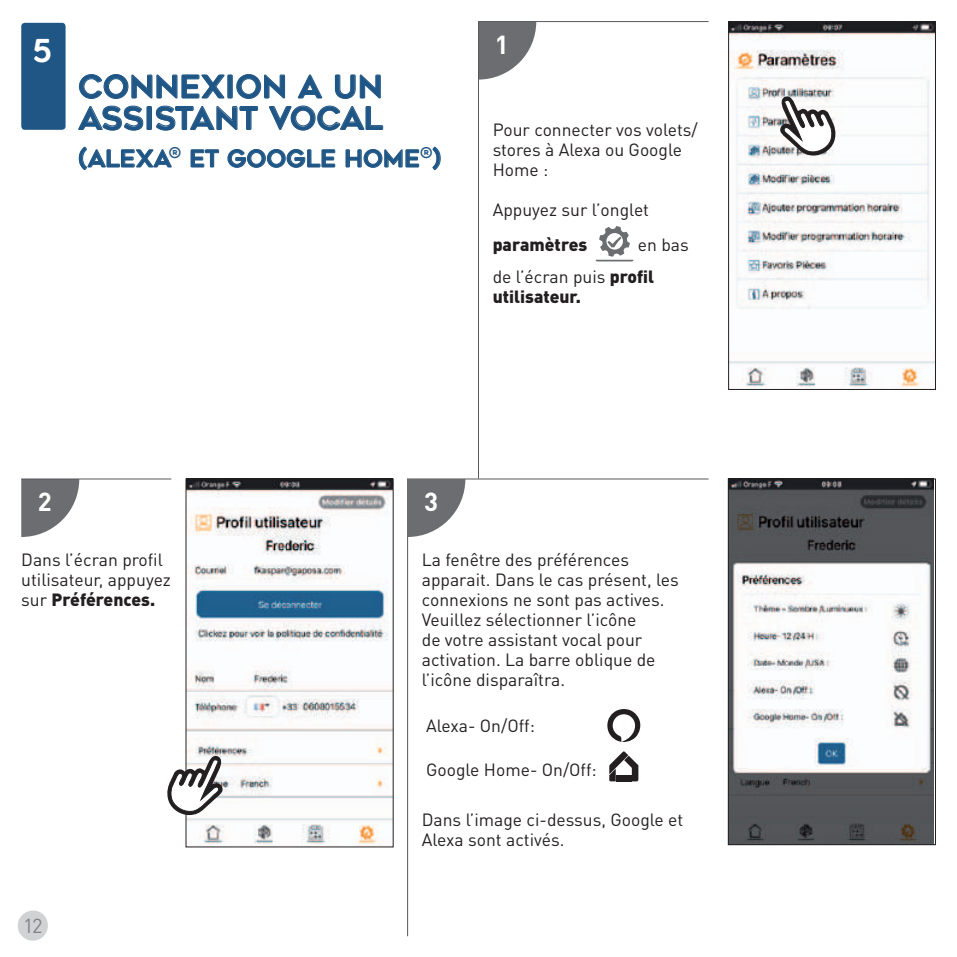
<style>
.page{position:relative;width:957px;height:957px;background:#fff}
.page>*{position:absolute;margin:0;border:0;box-sizing:border-box;transform-origin:0 0}
.t1{font:31.5px/31.5px "Geometos Rounded";color:#205685}
.t2{font:31.5px "Geometos Rounded";color:#fff}
.t3{font:700 25.75px "DIN Pro";color:#fff}
.t4{font:23.5px "Geometos Rounded";color:#205685}
.t5{font:20px "DIN Pro";color:#808285}
.t6{font:17.5px/20px "DIN Pro";color:#231f20}
.t7{font:900 17.5px "DIN Pro";color:#231f20}
.s1{font-weight:900}
</style>
<div class="page">
<hr style="left:408px;top:478px;width:300px;height:1px;background:#57585a">
<hr style="left:407px;top:478px;width:1px;height:458px;background:#57585a">
<svg style="left:479px;top:22px;width:57px;height:58px"></svg>
<svg style="left:407px;top:479px;width:58px;height:58px"></svg>
<svg style="left:21px;top:479px;width:58px;height:58px"></svg>
<hr style="left:478px;top:21px;width:1px;height:457px;background:#57585a">
<hr style="left:478px;top:21px;width:230px;height:1px;background:#57585a">
<hr style="left:21px;top:478px;width:150px;height:1px;background:#57585a">
<svg style="left:595px;top:226px;width:38px;height:35px"></svg>
<svg style="left:79px;top:74px;width:206px;height:25px"></svg>
<svg style="left:297px;top:74px;width:25px;height:25px"></svg>
<svg style="left:335px;top:74px;width:46px;height:25px"></svg>
<svg style="left:78px;top:105px;width:180px;height:26px"></svg>
<svg style="left:269px;top:105px;width:115px;height:26px"></svg>
<svg style="left:79px;top:146px;width:93px;height:24px"></svg>
<svg style="left:190px;top:149px;width:29px;height:19px"></svg>
<svg style="left:227px;top:149px;width:109px;height:19px"></svg>
<svg style="left:345px;top:149px;width:75px;height:19px"></svg>
<svg style="left:432px;top:146px;width:9px;height:24px"></svg>
<div style="left:21px;top:23px;width:45px;height:107px;background:#205685;border-radius:4px"></div>
<img style="left:730px;top:23px;width:203px;height:364px">
<div style="left:728px;top:21px;width:207px;height:369px;border:1px solid #231f20"></div>
<img style="left:730px;top:481px;width:203px;height:362px">
<div style="left:728px;top:479px;width:207px;height:366px;border:1px solid #231f20"></div>
<svg style="left:607px;top:709px;width:34px;height:33px"></svg>
<svg style="left:609px;top:751px;width:29px;height:30px"></svg>
<div style="left:616px;top:775px;width:15px;height:6px;background:#231f20"></div>
<svg style="left:778px;top:94px;width:59px;height:62px"></svg>
<img style="left:188px;top:481px;width:203px;height:363px">
<div style="left:186px;top:479px;width:207px;height:368px;border:1px solid #231f20"></div>
<svg style="left:167px;top:753px;width:58px;height:62px"></svg>
<div style="left:15px;top:908px;width:35px;height:35px;background:#d1d2d4;border-radius:50%"></div>
<div style="left:13px;top:905px;width:40px;height:40px;border:5px solid #fff;border-radius:50%"></div>
<h1 class="t2" style="left:33px;top:32px;width:21px">5</h1>
<h1 class="t1" style="left:78px;top:71px;width:306px">CONNEXION A UN<br>ASSISTANT VOCAL</h1>
<h3 class="t4" style="left:78px;top:145px;width:364px">(ALEXA<sup>®</sup> ET GOOGLE HOME<sup>®</sup>)</h3>
<h2 class="t3" style="left:495px;top:27px;width:15px">1</h2>
<p class="t6" style="left:493px;top:119px;width:207px">Pour connecter vos volets/ stores à Alexa ou Google<br>Home :</p>
<p class="t6" style="left:493px;top:199px;width:158px">Appuyez sur l’onglet</p>
<p class="t7" style="left:493px;top:233px;width:96px">paramètres</p>
<p class="t6" style="left:493px;top:227px;width:198px;line-height:32.5px;text-indent:145px">en bas de l’écran puis <span class="s1">profil</span></p>
<p class="t7" style="left:493px;top:285px;width:90px">utilisateur.</p>
<h2 class="t3" style="left:38px;top:485px;width:15px">2</h2>
<h2 class="t3" style="left:424px;top:485px;width:15px">3</h2>
<p class="t6" style="left:21px;top:549px;width:151px">Dans l’écran profil utilisateur, appuyez sur <span class="s1">Préférences.</span></p>
<p class="t6" style="left:422px;top:549px;width:258px">La fenêtre des préférences apparait. Dans le cas présent, les connexions ne sont pas actives.<br>Veuillez sélectionner l’icône<br>de votre assistant vocal pour activation. La barre oblique de l’icône disparaîtra.</p>
<p class="t6" style="left:426px;top:714px;width:110px">Alexa- On/Off:</p>
<p class="t6" style="left:426px;top:759px;width:172px">Google Home- On/Off:</p>
<p class="t5" style="left:23px;top:912px;width:21px">12</p>
<p class="t6" style="left:422px;top:809px;width:263px">Dans l’image ci-dessus, Google et<br>Alexa sont activés.</p>
</div>
